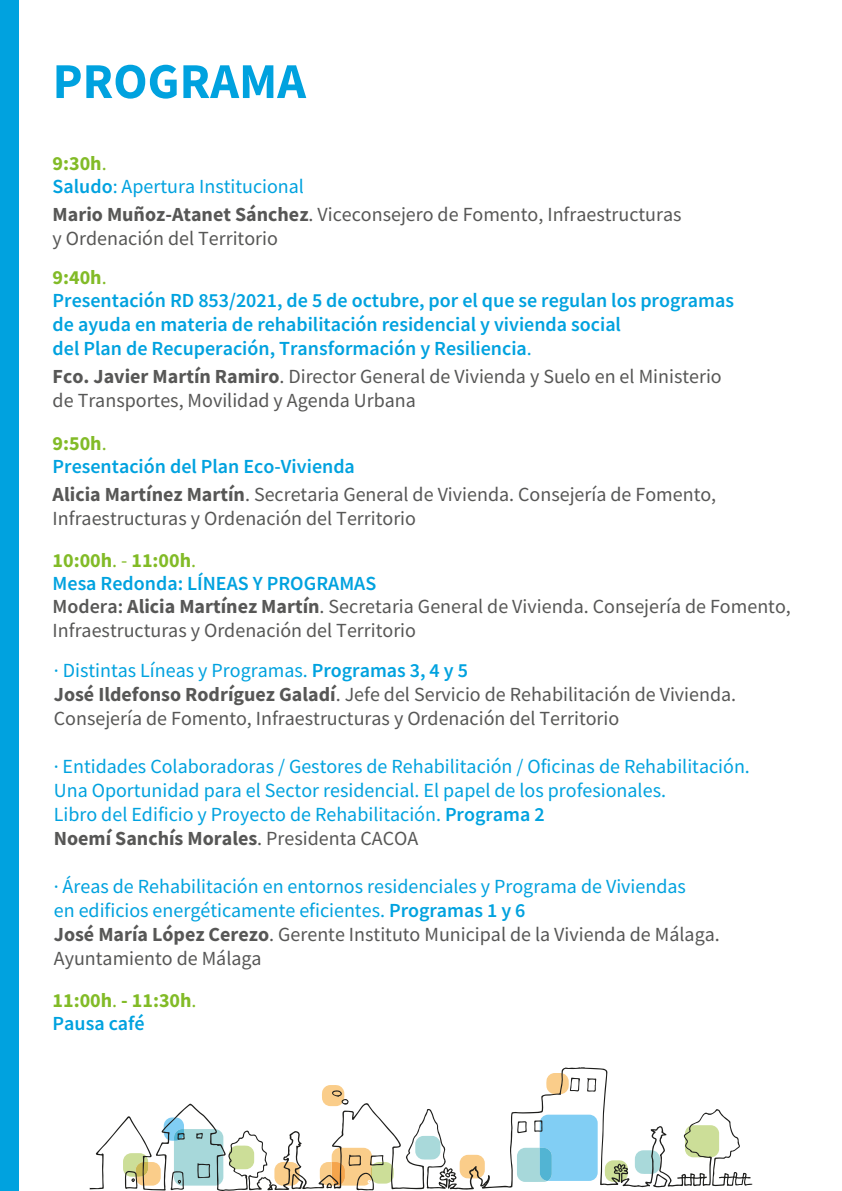
<style>
.page{position:relative;width:842px;height:1191px;background:#fff}
.page>*{position:absolute;margin:0;border:0;box-sizing:border-box;transform-origin:0 0}
.t1{font:700 50.2px "Source Sans Pro";color:#00a2df}
.t2{font:20px/24px "Source Sans Pro";color:#575756}
.t3{font:20px/24px "Source Sans Pro";color:#00a2df}
.t4{font:600 20px/23.6px "Source Sans Pro";color:#00a2df}
.t5{font:700 20px/22.8px "Source Sans Pro";color:#82bb27}
.s1{font-weight:700;color:#82bb27}
.s2{color:#82bb27}
.s3{font-weight:600}
.s4{font-weight:700}
.s5{font-weight:400;color:#82bb27}
.s6{font-weight:400}
.s7{font-weight:600;color:#00a2df}
.s8{color:#00a2df}
.s9{font-weight:700;color:#575756}
.s10{color:#575756}
</style>
<div class="page">
<div style="left:0;top:0;width:19px;height:1191px;background:#00a2df"></div>
<svg style="left:90px;top:1067px;width:662px;height:124px"></svg>
<svg style="left:322px;top:1084px;width:27px;height:22px"></svg>
<svg style="left:274px;top:1162px;width:29px;height:27px"></svg>
<svg style="left:546px;top:1073px;width:34px;height:21px"></svg>
<svg style="left:587px;top:1078px;width:9px;height:13px"></svg>
<svg style="left:517px;top:1114px;width:81px;height:68px;background:#96d3ed"></svg>
<svg style="left:635px;top:1146px;width:32px;height:41px"></svg>
<svg style="left:320px;top:1147px;width:74px;height:43px"></svg>
<svg style="left:109px;top:1117px;width:114px;height:73px"></svg>
<h1 class="t1" style="left:53px;top:47px;width:255px">PROGRAMA</h1>
<p class="t3" style="left:53px;top:152px;width:253px;line-height:22.8px"><span class="s1">9:30h</span><span class="s2">.<br></span><span class="s3">Saludo</span>: Apertura Institucional</p>
<p class="t2" style="left:53px;top:202px;width:630px"><span class="s4">Mario Muñoz-Atanet Sánchez</span>. Viceconsejero de Fomento, Infraestructuras y Ordenación del Territorio</p>
<p class="t4" style="left:53px;top:265px;width:683px"><span class="s1">9:40h</span><span class="s5">.<br></span>Presentación RD 853/2021, de 5 de octubre, por el que se regulan los programas de ayuda en materia de rehabilitación residencial y vivienda social<br>del Plan de Recuperación, Transformación y Resiliencia<span class="s6">.</span></p>
<p class="t2" style="left:53px;top:364px;width:671px"><span class="s4">Fco. Javier Martín Ramiro</span>. Director General de Vivienda y Suelo en el Ministerio de Transportes, Movilidad y Agenda Urbana</p>
<p class="t4" style="left:53px;top:432px;width:304px;line-height:22.8px"><span class="s1">9:50h</span><span class="s5">.<br></span>Presentación del Plan Eco-Vivienda</p>
<p class="t2" style="left:53px;top:482px;width:665px"><span class="s4">Alicia Martínez Martín</span>. Secretaria General de Vivienda. Consejería de Fomento,<br>Infraestructuras y Ordenación del Territorio</p>
<p class="t2" style="left:53px;top:549px;width:740px;line-height:23.2px"><span class="s1">10:00h</span><span class="s2">. -</span> <span class="s1">11:00h</span><span class="s2">.<br></span><span class="s7">Mesa Redonda: LÍNEAS Y PROGRAMAS<br></span><span class="s3">Modera:</span> <span class="s4">Alicia Martínez Martín</span>. Secretaria General de Vivienda. Consejería de Fomento, Infraestructuras y Ordenación del Territorio</p>
<p class="t2" style="left:54px;top:658px;width:684px"><span class="s8">· Distintas Líneas y Programas.</span> <span class="s7">Programas 3, 4 y 5<br></span><span class="s4">José Ildefonso Rodríguez Galadí</span>. Jefe del Servicio de Rehabilitación de Vivienda.<br>Consejería de Fomento, Infraestructuras y Ordenación del Territorio</p>
<p class="t3" style="left:54px;top:754px;width:698px">· Entidades Colaboradoras / Gestores de Rehabilitación / Oficinas de Rehabilitación.<br>Una Oportunidad para el Sector residencial. El papel de los profesionales.<br>Libro del Edificio y Proyecto de Rehabilitación. <span class="s3">Programa 2<br></span><span class="s9">Noemí Sanchís Morales</span><span class="s10">. Presidenta CACOA</span></p>
<p class="t3" style="left:54px;top:874px;width:667px">· Áreas de Rehabilitación en entornos residenciales y Programa de Viviendas<br>en edificios energéticamente eficientes. <span class="s3">Programas 1 y 6<br></span><span class="s9">José María López Cerezo</span><span class="s10">. Gerente Instituto Municipal de la Vivienda de Málaga.<br>Ayuntamiento de Málaga</span></p>
<p class="t5" style="left:53px;top:988px;width:145px">11:00h<span class="s6">.</span> - 11:30h<span class="s6">.<br></span><span class="s7">Pausa café</span></p>
</div>
